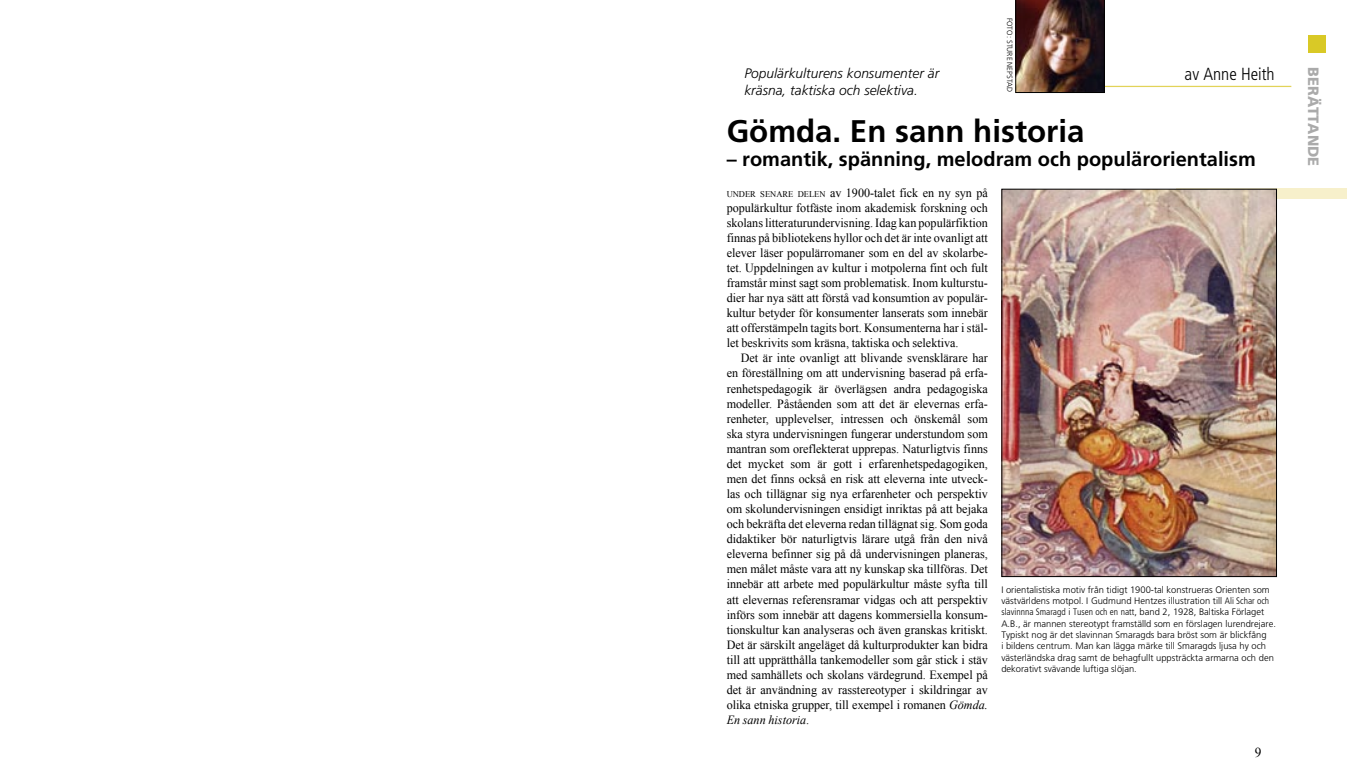
<style>
.page{position:relative;width:1347px;height:780px;background:#fff}
.page>*{position:absolute;margin:0;border:0;box-sizing:border-box;transform-origin:0 0}
.t1{font:700 31.25px "Frutiger";color:#000}
.t2{font:700 20px "Frutiger";color:#000}
.t3{font:300 condensed 17.5px "Frutiger";color:#000}
.t4{font:900 15px "Frutiger";color:#aaa}
.t5{font:italic 300 13.75px/16.6px "Frutiger";color:#000}
.t6{font:13.75px "Times New Roman";color:#000}
.t7{font:12.5px/15px "Times New Roman";color:#000;text-align:justify}
.t8{font:300 9.38px/11.2px "Frutiger";color:#000}
.t9{font:300 7.5px "Frutiger";color:#000}
.s1{font-size:8.75px}
.s2{font-style:italic}
.s3{font-stretch:condensed}
</style>
<div class="page">
<div style="left:1307px;top:35px;width:18px;height:18px;background:#d9c926"></div>
<svg style="left:1176px;top:188px;width:170px;height:10px"></svg>
<hr style="left:1104px;top:86px;width:187px;height:1px;background:#e2d359">
<img style="left:1015px;top:0;width:89px;height:93px">
<img style="left:1003px;top:191px;width:271px;height:384px">
<p class="t5" style="left:744px;top:65px;width:196px">Populärkulturens konsumenter är kräsna, taktiska och selektiva.</p>
<p class="t9" style="left:1013px;top:18px;width:76px;rotate:90deg">FOTO: STURE NEPSTAD</p>
<h3 class="t3" style="left:1184px;top:64px;width:92px">av Anne Heith</h3>
<h1 class="t1" style="left:726px;top:113px;width:359px">Gömda. En sann historia</h1>
<h2 class="t2" style="left:726px;top:147px;width:530px">– romantik, spänning, melodram och populärorientalism</h2>
<p class="t7" style="left:726px;top:185px;width:263px"><span class="s1">UNDER SENARE DELEN</span> av 1900-talet fick en ny syn på populärkultur fotfäste inom akademisk forskning och skolans litteraturundervisning. Idag kan populärfiktion finnas på bibliotekens hyllor och det är inte ovanligt att elever läser populärromaner som en del av skolarbe&shy;tet. Uppdelningen av kultur i motpolerna fint och fult framstår minst sagt som problematisk. Inom kulturstu&shy;dier har nya sätt att förstå vad konsumtion av populär&shy;kultur betyder för konsumenter lanserats som innebär att offerstämpeln tagits bort. Konsumenterna har i stäl&shy;let beskrivits som kräsna, taktiska och selektiva.</p>
<p class="t7" style="left:726px;top:350px;width:263px;text-indent:14px">Det är inte ovanligt att blivande svensklärare har en föreställning om att undervisning baserad på erfa&shy;renhetspedagogik är överlägsen andra pedagogiska modeller. Påståenden som att det är elevernas erfa&shy;renheter, upplevelser, intressen och önskemål som ska styra undervisningen fungerar understundom som mantran som oreflekterat upprepas. Naturligtvis finns det mycket som är gott i erfarenhetspedagogiken, men det finns också en risk att eleverna inte utveck&shy;las och tillägnar sig nya erfarenheter och perspektiv om skolundervisningen ensidigt inriktas på att bejaka och bekräfta det eleverna redan tillägnat sig. Som goda didaktiker bör naturligtvis lärare utgå från den nivå eleverna befinner sig på då undervisningen planeras, men målet måste vara att ny kunskap ska tillföras. Det innebär att arbete med populärkultur måste syfta till att elevernas referensramar vidgas och att perspektiv införs som innebär att dagens kommersiella konsum&shy;tionskultur kan analyseras och även granskas kritiskt.<br>Det är särskilt angeläget då kulturprodukter kan bidra till att upprätthålla tankemodeller som går stick i stäv med samhällets och skolans värdegrund. Exempel på det är användning av rasstereotyper i skildringar av olika etniska grupper, till exempel i romanen <span class="s2">Gömda.<br>En sann historia</span>.</p>
<p class="t8" style="left:1001px;top:583px;width:276px">I orientalistiska motiv från tidigt 1900-tal konstrueras Orienten som västvärldens motpol. I Gudmund Hentzes illustration till <span class="s3">Ali Schar och slavinnna Smaragd</span> i <span class="s3">Tusen och en natt</span>, band 2, 1928, Baltiska Förlaget A.B., är mannen stereotypt framställd som en förslagen lurendrejare.<br>Typiskt nog är det slavinnan Smaragds bara bröst som är blickfång<br>i bildens centrum. Man kan lägga märke till Smaragds ljusa hy och västerländska drag samt de behagfullt uppsträckta armarna och den dekorativt svävande luftiga slöjan.</p>
<p class="t6" style="left:1254px;top:744px;width:8px">9</p>
<p class="t4" style="left:1322px;top:67px;width:100px;rotate:90deg">BERÄTTANDE</p>
</div>
